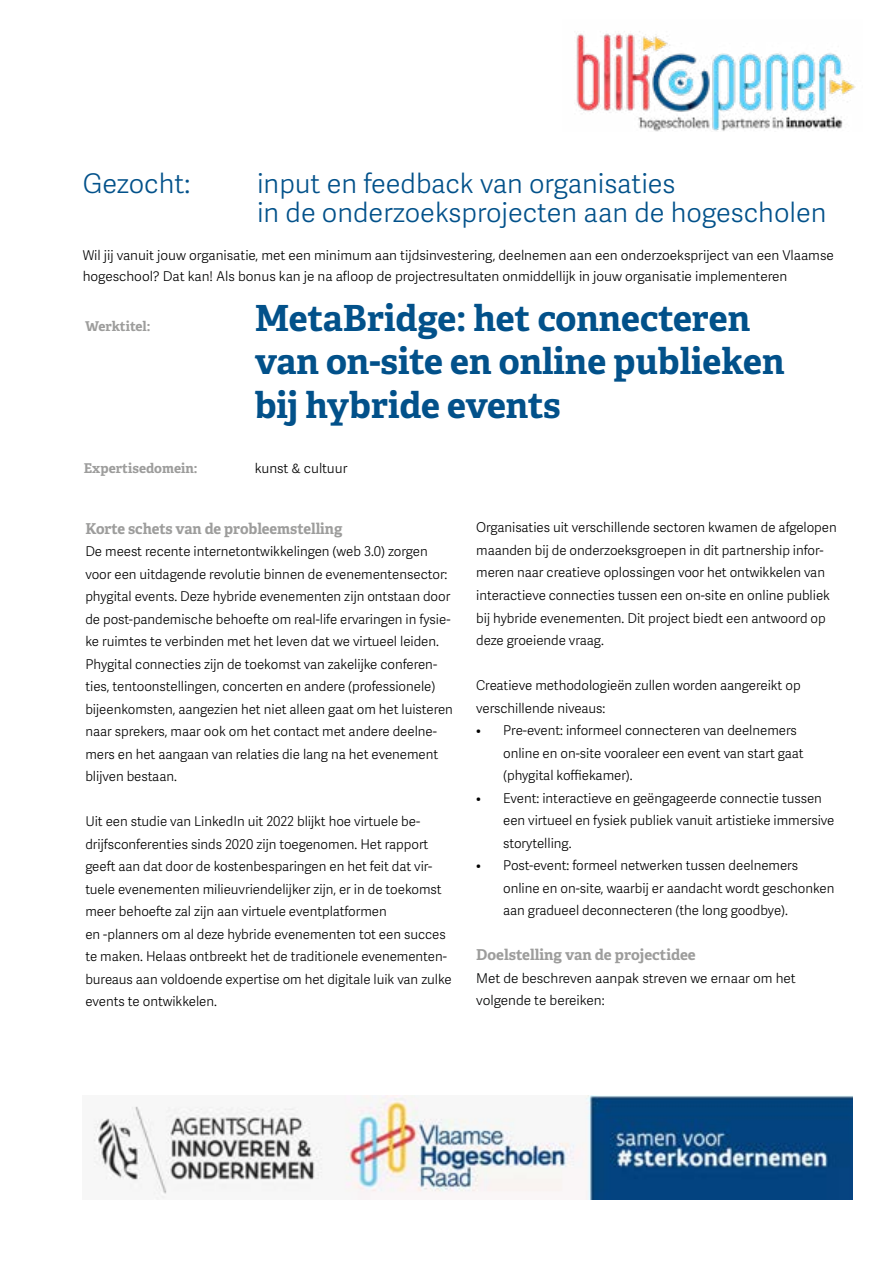
<style>
.page{position:relative;width:893px;height:1263px;background:#fff}
.page>*{position:absolute;margin:0;border:0;box-sizing:border-box;transform-origin:0 0}
.t1{font:700 36px/43.2px "Adelle";color:#02518a}
.t2{font:300 27px/29.5px "Adelle Sans";color:#02518a}
.t3{font:700 15px "Adelle";color:#9d9d9c}
.t4{font:300 13.5px/22.5px "Adelle Sans";color:#000}
.t5{font:300 13.5px/22.5px "Adelle Sans";color:#010202}
.t6{font:700 13.5px "Adelle";color:#9d9d9c}
</style>
<div class="page">
<img style="left:93px;top:1095px;width:759px;height:104px">
<img style="left:576px;top:31px;width:279px;height:101px">
<h2 class="t2" style="left:83px;top:169px;width:109px">Gezocht:</h2>
<h2 class="t2" style="left:257px;top:169px;width:571px">input en feedback van organisaties<br>in de onderzoeksprojecten aan de hogescholen</h2>
<p class="t4" style="left:83px;top:245px;width:753px;line-height:21px">Wil jij vanuit jouw organisatie, met een minimum aan tijdsinvestering, deelnemen aan een onderzoekspriject van een Vlaamse hogeschool? Dat kan! Als bonus kan je na afloop de projectresultaten onmiddellijk in jouw organisatie implementeren</p>
<p class="t6" style="left:85px;top:318px;width:67px">Werktitel:</p>
<h1 class="t1" style="left:255px;top:297px;width:531px">MetaBridge: het connecteren van on-site en online publieken bij hybride events</h1>
<p class="t6" style="left:84px;top:459px;width:115px">Expertisedomein:</p>
<p class="t4" style="left:255px;top:457px;width:94px">kunst &amp; cultuur</p>
<p class="t3" style="left:85px;top:519px;width:259px">Korte schets van de probleemstelling</p>
<p class="t4" style="left:85px;top:540px;width:369px">De meest recente internetontwikkelingen (web 3.0) zorgen voor een uitdagende revolutie binnen de evenementensector: phygital events. Deze hybride evenementen zijn ontstaan door de post-pandemische behoefte om real-life ervaringen in fysie&shy;ke ruimtes te verbinden met het leven dat we virtueel leiden.<br>Phygital connecties zijn de toekomst van zakelijke conferen&shy;ties, tentoonstellingen, concerten en andere (professionele) bijeenkomsten, aangezien het niet alleen gaat om het luisteren naar sprekers, maar ook om het contact met andere deelne&shy;mers en het aangaan van relaties die lang na het evenement blijven bestaan.</p>
<p class="t4" style="left:85px;top:810px;width:368px">Uit een studie van LinkedIn uit 2022 blijkt hoe virtuele be&shy;drijfsconferenties sinds 2020 zijn toegenomen. Het rapport geeft aan dat door de kostenbesparingen en het feit dat vir&shy;tuele evenementen milieuvriendelijker zijn, er in de toekomst meer behoefte zal zijn aan virtuele eventplatformen<br>en -planners om al deze hybride evenementen tot een succes te maken. Helaas ontbreekt het de traditionele evenementen&shy;bureaus aan voldoende expertise om het digitale luik van zulke events te ontwikkelen.</p>
<p class="t4" style="left:476px;top:517px;width:362px">Organisaties uit verschillende sectoren kwamen de afgelopen maanden bij de onderzoeksgroepen in dit partnership infor&shy;meren naar creatieve oplossingen voor het ontwikkelen van interactieve connecties tussen een on-site en online publiek bij hybride evenementen. Dit project biedt een antwoord op deze groeiende vraag.</p>
<p class="t4" style="left:476px;top:674px;width:326px">Creatieve methodologieën zullen worden aangereikt op verschillende niveaus:</p>
<p class="t4" style="left:503px;top:719px;width:302px;text-indent:-27px">• Pre-event: informeel connecteren van deelnemers online en on-site vooraleer een event van start gaat (phygital koffiekamer).</p>
<p class="t4" style="left:503px;top:787px;width:333px;text-indent:-27px">• Event: interactieve en geëngageerde connectie tussen een virtueel en fysiek publiek vanuit artistieke immersive storytelling.</p>
<p class="t4" style="left:503px;top:854px;width:333px;text-indent:-27px">• Post-event: formeel netwerken tussen deelnemers online en on-site, waarbij er aandacht wordt geschonken aan gradueel deconnecteren (the long goodbye).</p>
<p class="t3" style="left:476px;top:945px;width:221px">Doelstelling van de projectidee</p>
<p class="t5" style="left:476px;top:967px;width:321px">Met de beschreven aanpak streven we ernaar om het volgende te bereiken:</p>
</div>
